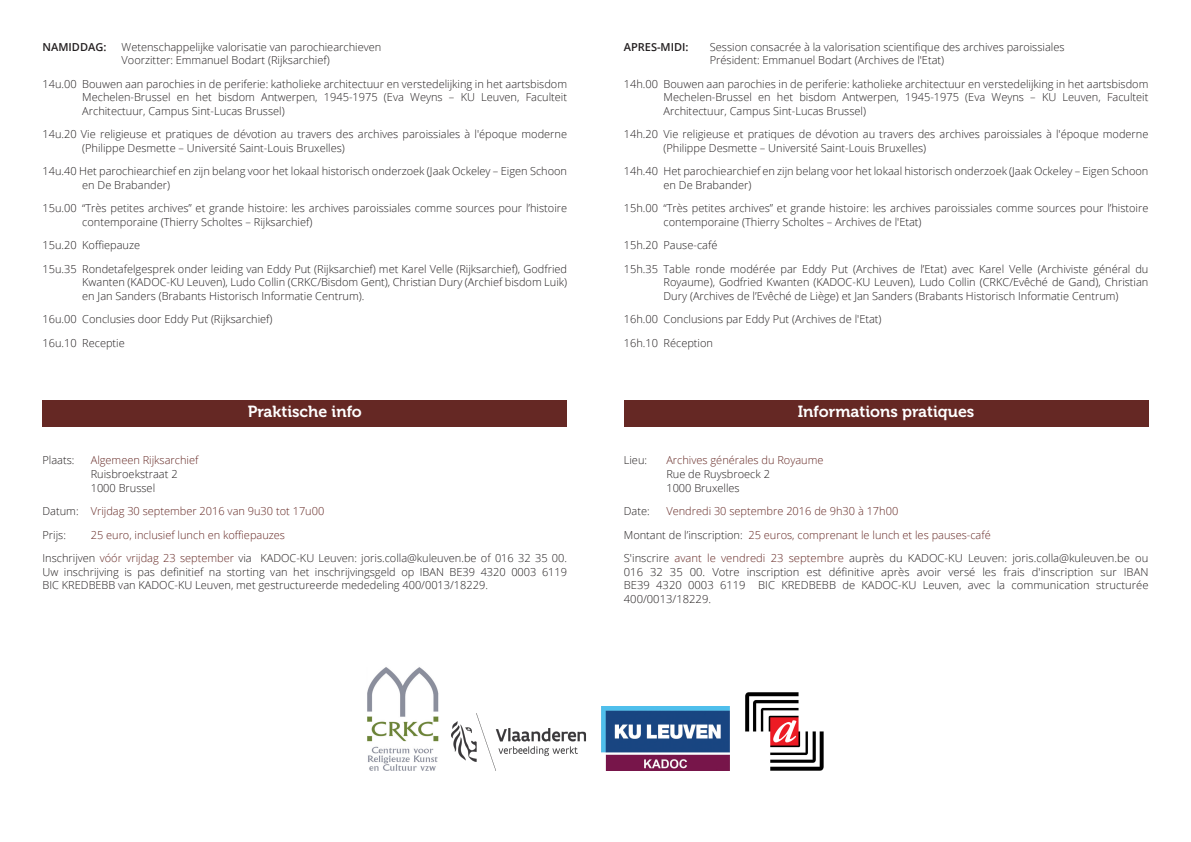
<style>
.page{position:relative;width:1191px;height:842px;background:#fff}
.page>*{position:absolute;margin:0;border:0;box-sizing:border-box;transform-origin:0 0}
.t1{font:16px "Museo 700";color:#fff}
.t2{font:300 11px/13.5px "Open Sans";color:#231f20}
.t3{font:300 11px "Open Sans";color:#652824}
.t4{font:600 11px "Open Sans";color:#231f20}
.s1{color:#652824}
.s2{color:#231f20}
</style>
<div class="page">
<div style="left:43px;top:400px;width:524px;height:27px;background:#652824"></div>
<div style="left:624px;top:400px;width:524px;height:27px;background:#652824"></div>
<img style="left:367px;top:667px;width:72px;height:103px">
<img style="left:452px;top:713px;width:134px;height:57px">
<img style="left:601px;top:707px;width:128px;height:63px">
<img style="left:745px;top:692px;width:79px;height:79px">
<p class="t4" style="left:43px;top:39px;width:65px">NAMIDDAG:</p>
<p class="t2" style="left:122px;top:40px;width:261px">Wetenschappelijke valorisatie van parochiearchieven<br>Voorzitter: Emmanuel Bodart (Rijksarchief)</p>
<p class="t2" style="left:82px;top:77px;width:486px;text-align:justify;text-indent:-40px">14u.00 Bouwen aan parochies in de periferie: katholieke architectuur en verstedelijking in het aartsbisdom Mechelen-Brussel en het bisdom Antwerpen, 1945-1975 (Eva Weyns – KU Leuven, Faculteit Architectuur, Campus Sint-Lucas Brussel)</p>
<p class="t2" style="left:82px;top:127px;width:486px;text-indent:-40px">14u.20 Vie religieuse et pratiques de dévotion au travers des archives paroissiales à l'époque moderne (Philippe Desmette – Université Saint-Louis Bruxelles)</p>
<p class="t2" style="left:82px;top:164px;width:486px;text-indent:-40px">14u.40 Het parochiearchief en zijn belang voor het lokaal historisch onderzoek (Jaak Ockeley – Eigen Schoon en De Brabander)</p>
<p class="t2" style="left:82px;top:201px;width:486px;text-indent:-40px">15u.00 “Très petites archives” et grande histoire: les archives paroissiales comme sources pour l’histoire contemporaine (Thierry Scholtes – Rijksarchief)</p>
<p class="t2" style="left:43px;top:238px;width:99px">15u.20 Koffiepauze</p>
<p class="t2" style="left:82px;top:262px;width:486px;text-align:justify;text-indent:-40px">15u.35 Rondetafelgesprek onder leiding van Eddy Put (Rijksarchief) met Karel Velle (Rijksarchief), Godfried Kwanten (KADOC-KU Leuven), Ludo Collin (CRKC/Bisdom Gent), Christian Dury (Archief bisdom Luik) en Jan Sanders (Brabants Historisch Informatie Centrum).</p>
<p class="t2" style="left:43px;top:312px;width:231px">16u.00 Conclusies door Eddy Put (Rijksarchief)</p>
<p class="t2" style="left:43px;top:336px;width:84px">16u.10 Receptie</p>
<p class="t1" style="left:248px;top:403px;width:115px">Praktische info</p>
<p class="t2" style="left:43px;top:453px;width:34px">Plaats:</p>
<p class="t2" style="left:91px;top:453px;width:109px"><span class="s1">Algemeen Rijksarchief<br></span>Ruisbroekstraat 2<br>1000 Brussel</p>
<p class="t3" style="left:43px;top:503px;width:283px"><span class="s2">Datum:</span> Vrijdag 30 september 2016 van 9u30 tot 17u00</p>
<p class="t2" style="left:43px;top:527px;width:25px">Prijs:</p>
<p class="t3" style="left:91px;top:527px;width:196px">25 euro, inclusief lunch en koffiepauzes</p>
<p class="t2" style="left:43px;top:551px;width:526px;text-align:justify">Inschrijven <span class="s1">vóór vrijdag 23 september</span> via KADOC-KU Leuven: joris.colla@kuleuven.be of 016 32 35 00.<br>Uw inschrijving is pas definitief na storting van het inschrijvingsgeld op IBAN BE39 4320 0003 6119<br>BIC KREDBEBB van KADOC-KU Leuven, met gestructureerde mededeling 400/0013/18229.</p>
<p class="t4" style="left:624px;top:39px;width:66px">APRES-MIDI:</p>
<p class="t2" style="left:710px;top:40px;width:356px">Session consacrée à la valorisation scientifique des archives paroissiales<br>Président: Emmanuel Bodart (Archives de l'Etat)</p>
<p class="t2" style="left:663px;top:77px;width:486px;text-align:justify;text-indent:-40px">14h.00 Bouwen aan parochies in de periferie: katholieke architectuur en verstedelijking in het aartsbisdom Mechelen-Brussel en het bisdom Antwerpen, 1945-1975 (Eva Weyns – KU Leuven, Faculteit Architectuur, Campus Sint-Lucas Brussel)</p>
<p class="t2" style="left:663px;top:127px;width:486px;text-indent:-40px">14h.20 Vie religieuse et pratiques de dévotion au travers des archives paroissiales à l'époque moderne (Philippe Desmette – Université Saint-Louis Bruxelles)</p>
<p class="t2" style="left:663px;top:164px;width:486px;text-indent:-40px">14h.40 Het parochiearchief en zijn belang voor het lokaal historisch onderzoek (Jaak Ockeley – Eigen Schoon en De Brabander)</p>
<p class="t2" style="left:663px;top:201px;width:486px;text-indent:-40px">15h.00 “Très petites archives” et grande histoire: les archives paroissiales comme sources pour l’histoire contemporaine (Thierry Scholtes – Archives de l'Etat)</p>
<p class="t2" style="left:624px;top:238px;width:95px">15h.20 Pause-café</p>
<p class="t2" style="left:663px;top:262px;width:486px;text-align:justify;text-indent:-40px">15h.35 Table ronde modérée par Eddy Put (Archives de l’Etat) avec Karel Velle (Archiviste général du Royaume), Godfried Kwanten (KADOC-KU Leuven), Ludo Collin (CRKC/Evêché de Gand), Christian Dury (Archives de l’Evêché de Liège) et Jan Sanders (Brabants Historisch Informatie Centrum)</p>
<p class="t2" style="left:624px;top:312px;width:259px">16h.00 Conclusions par Eddy Put (Archives de l'Etat)</p>
<p class="t2" style="left:624px;top:336px;width:91px">16h.10 Réception</p>
<p class="t1" style="left:798px;top:403px;width:178px">Informations pratiques</p>
<p class="t2" style="left:624px;top:453px;width:25px">Lieu:</p>
<p class="t2" style="left:666px;top:453px;width:159px"><span class="s1">Archives générales du Royaume<br></span>Rue de Ruysbroeck 2<br>1000 Bruxelles</p>
<p class="t2" style="left:624px;top:504px;width:27px">Date:</p>
<p class="t3" style="left:666px;top:503px;width:233px">Vendredi 30 septembre 2016 de 9h30 à 17h00</p>
<p class="t3" style="left:624px;top:527px;width:368px"><span class="s2">Montant de l’inscription:</span> 25 euros, comprenant le lunch et les pauses-café</p>
<p class="t2" style="left:624px;top:551px;width:526px;text-align:justify">S'inscrire <span class="s1">avant le vendredi 23 septembre</span> auprès du KADOC-KU Leuven: joris.colla@kuleuven.be ou 016 32 35 00. Votre inscription est définitive après avoir versé les frais d'inscription sur IBAN BE39 4320 0003 6119 BIC KREDBEBB de KADOC-KU Leuven, avec la communication structurée 400/0013/18229.</p>
</div>
